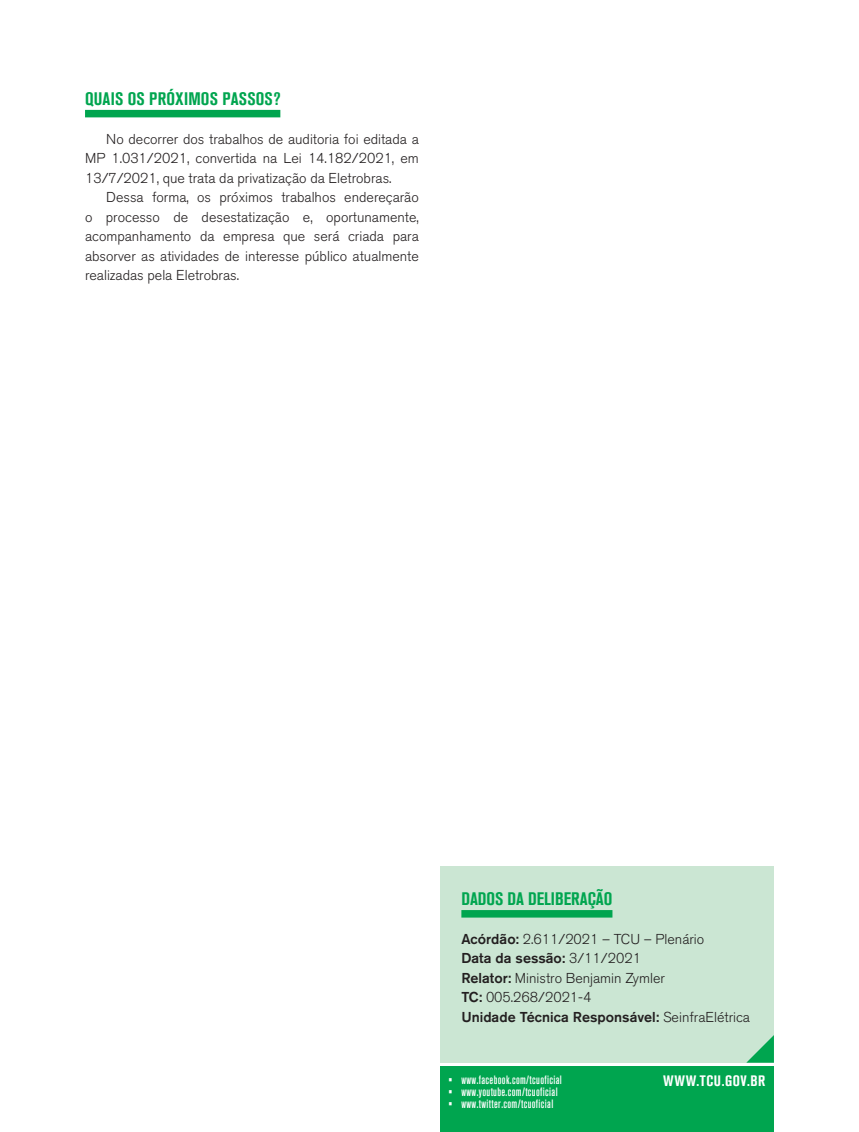
<style>
.page{position:relative;width:859px;height:1132px;background:#fff}
.page>*{position:absolute;margin:0;border:0;box-sizing:border-box;transform-origin:0 0}
.INTERTÍTULO_FICHA{font:700 condensed 18px "Akzidenz Grotesk BQ";letter-spacing:.01em;color:#00a54f}
.t1{font:700 condensed 15px "Akzidenz Grotesk BQ";letter-spacing:.04em;color:#fff}
.TEXTO_FICHA{font:300 14.25px/19.5px "Akzidenz Grotesk BQ";color:#231f20;text-align:justify}
.TEXTO_FICHA-2{font:500 14.25px "Akzidenz Grotesk BQ";color:#231f20}
.t2{font:12px "Akzidenz Grotesk BQ Md Cnd Alt";letter-spacing:.03em;color:#fff}
.s1{font-weight:500}
.s2{font-weight:300}
</style>
<div class="page">
<div style="left:440px;top:1066px;width:334px;height:65px;background:#00a54f"></div>
<div style="left:85px;top:110px;width:195px;height:7px;background:#00a54f"></div>
<div style="left:440px;top:865px;width:334px;height:197px;background:#cbe6d3"></div>
<svg style="left:461px;top:910px;width:151px;height:7px"></svg>
<svg style="left:747px;top:1035px;width:27px;height:27px"></svg>
<p class="INTERTÍTULO_FICHA" style="left:85px;top:88px;width:197px">QUAIS OS PRÓXIMOS PASSOS?</p>
<p class="TEXTO_FICHA" style="left:85px;top:129px;width:335px;text-indent:21px">No decorrer dos trabalhos de auditoria foi editada a MP 1.031/2021, convertida na Lei 14.182/2021, em 13/7/2021, que trata da privatização da Eletrobras.</p>
<p class="TEXTO_FICHA" style="left:85px;top:188px;width:335px;text-indent:21px">Dessa forma, os próximos trabalhos endereçarão o processo de desestatização e, oportunamente, acompanhamento da empresa que será criada para absorver as atividades de interesse público atualmente realizadas pela Eletrobras.</p>
<p class="INTERTÍTULO_FICHA" style="left:461px;top:887px;width:153px">DADOS DA DELIBERAÇÃO</p>
<p class="TEXTO_FICHA" style="left:461px;top:929px;width:244px"><span class="s1">Acórdão:</span> 2.611/2021 – TCU – Plenário</p>
<p class="TEXTO_FICHA-2" style="left:461px;top:949px;width:181px">Data da sessão: <span class="s2">3/11/2021</span></p>
<p class="TEXTO_FICHA" style="left:461px;top:968px;width:205px"><span class="s1">Relator:</span> Ministro Benjamin Zymler</p>
<p class="TEXTO_FICHA" style="left:461px;top:987px;width:132px"><span class="s1">TC:</span> 005.268/2021-4</p>
<p class="TEXTO_FICHA-2" style="left:461px;top:1007px;width:290px">Unidade Técnica Responsável: <span class="s2">SeinfraElétrica</span></p>
<p class="t2" style="left:449px;top:1072px;width:115px">• www.facebook.com/tcuoficial</p>
<p class="t1" style="left:663px;top:1071px;width:104px">WWW.TCU.GOV.BR</p>
<p class="t2" style="left:449px;top:1084px;width:111px">• www.youtube.com/tcuoficial</p>
<p class="t2" style="left:449px;top:1096px;width:106px">• www.twitter.com/tcuoficial</p>
</div>
